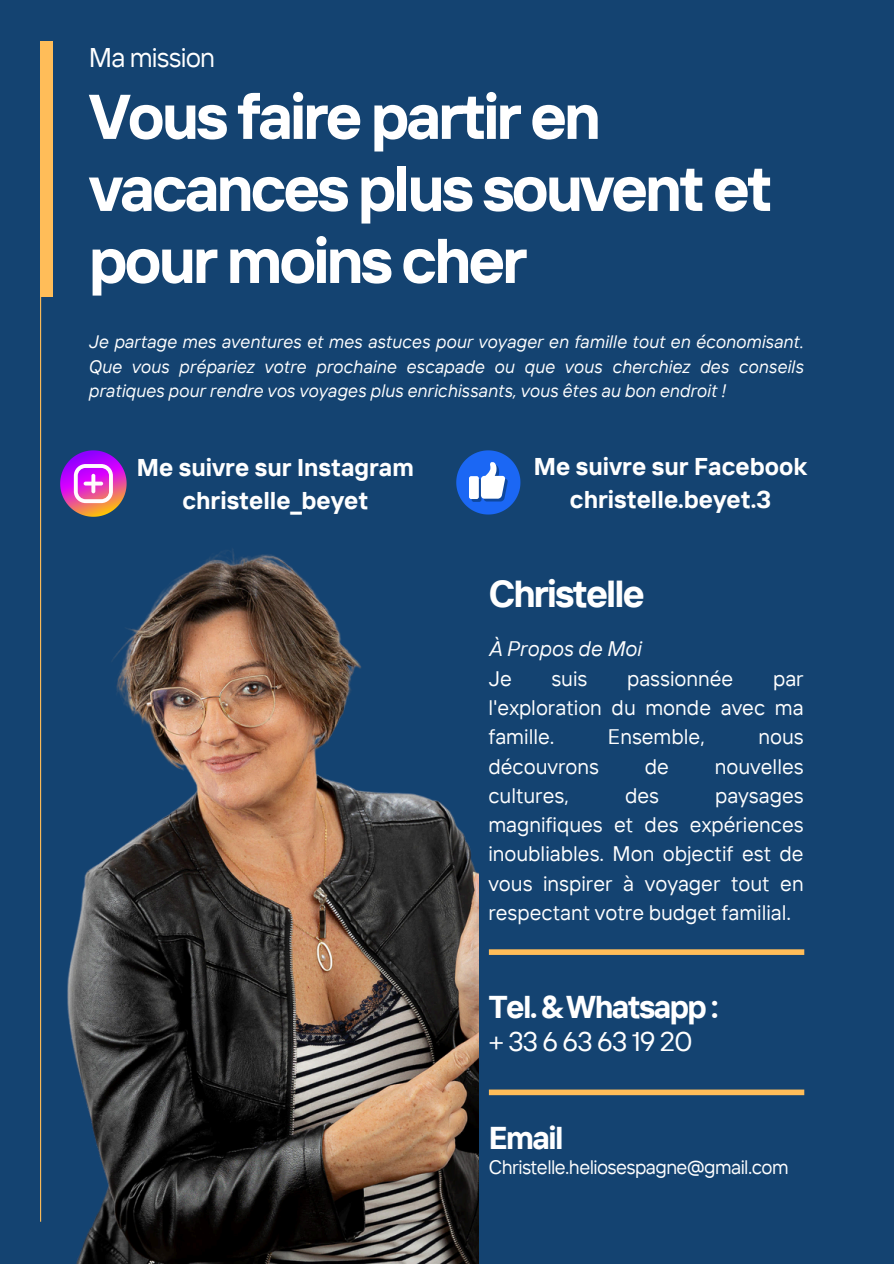
<style>
.page{position:relative;width:894px;height:1264px;background:#fff}
.page>*{position:absolute;margin:0;border:0;box-sizing:border-box;transform-origin:0 0}
.t1{font:700 63px/72px "TT Interphases";letter-spacing:-.05em;color:#fff}
.t2{font:700 37.5px "TT Interphases";letter-spacing:-.05em;color:#fff}
.t3{font:700 31.5px "TT Interphases";letter-spacing:-.05em;color:#fff}
.t4{font:27px "TT Interphases";letter-spacing:.065em;color:#fff}
.t5{font:27px "TT Interphases";letter-spacing:-.03em;color:#fff}
.t6{font:700 24.3px/33.6px "TT Interphases";color:#fff;text-align:center}
.t7{font:21px/29.2px "TT Interphases";color:#fff;text-align:justify}
.t8{font:italic 21px/29.2px "TT Interphases";color:#fff}
.t9{font:19.5px "TT Interphases";letter-spacing:-.03em;color:#fff}
.t10{font:italic 18px/24.8px "TT Interphases";color:#fff;text-align:justify}
.s1{font-style:normal}
</style>
<div class="page">
<div style="left:0;top:0;width:893px;height:1263px;background:#144371"></div>
<hr style="left:40px;top:42px;width:1px;height:1179px;background:#ffbd59">
<div style="left:41px;top:42px;width:12px;height:255px;background:#ffbd59"></div>
<img style="left:40px;top:483px;width:438px;height:780px">
<div style="left:488px;top:949px;width:316px;height:5px;background:#ffbd59"></div>
<div style="left:488px;top:1089px;width:316px;height:6px;background:#ffbd59"></div>
<svg style="left:60px;top:450px;width:67px;height:67px"></svg>
<svg style="left:456px;top:450px;width:64px;height:64px"></svg>
<h5 class="t5" style="left:89px;top:40px;width:128px">Ma mission</h5>
<h2 class="t1" style="left:89px;top:79px;width:685px">Vous faire partir en vacances plus souvent et pour moins cher</h2>
<h6 class="t10" style="left:88px;top:329px;width:716px">Je partage mes aventures et mes astuces pour voyager en famille tout en économisant.<br>Que vous prépariez votre prochaine escapade ou que vous cherchiez des conseils pratiques pour rendre vos voyages plus enrichissants, vous êtes au bon endroit !</h6>
<h3 class="t6" style="left:137px;top:449px;width:278px">Me suivre sur Instagram christelle_beyet</h3>
<h4 class="t6" style="left:533px;top:448px;width:274px">Me suivre sur Facebook christelle.beyet.3</h4>
<h4 class="t2" style="left:488px;top:569px;width:157px">Christelle</h4>
<h5 class="t8" style="left:488px;top:634px;width:154px">À Propos de Moi<br><span class="s1">Je</span></h5>
<h5 class="t7" style="left:551px;top:663px;width:37px">suis</h5>
<h5 class="t7" style="left:627px;top:663px;width:108px">passionnée</h5>
<h5 class="t7" style="left:488px;top:663px;width:317px;text-indent:284px">par l'exploration du monde avec ma famille.</h5>
<h5 class="t7" style="left:607px;top:721px;width:98px">Ensemble,</h5>
<h5 class="t7" style="left:758px;top:721px;width:47px">nous</h5>
<h5 class="t7" style="left:488px;top:751px;width:112px">découvrons</h5>
<h5 class="t7" style="left:644px;top:751px;width:26px">de</h5>
<h5 class="t7" style="left:714px;top:751px;width:90px">nouvelles</h5>
<h5 class="t7" style="left:488px;top:780px;width:82px">cultures,</h5>
<h5 class="t7" style="left:624px;top:780px;width:36px">des</h5>
<h5 class="t7" style="left:488px;top:780px;width:317px;text-indent:227px">paysages magnifiques et des expériences inoubliables. Mon objectif est de vous inspirer à voyager tout en respectant votre budget familial.</h5>
<h1 class="t3" style="left:488px;top:986px;width:231px">Tel. &amp; Whatsapp :</h1>
<p class="t4" style="left:488px;top:1023px;width:205px">+33663631920</p>
<p class="t3" style="left:488px;top:1117px;width:76px">Email</p>
<p class="t9" style="left:488px;top:1154px;width:301px">Christelle.heliosespagne@gmail.com</p>
</div>
